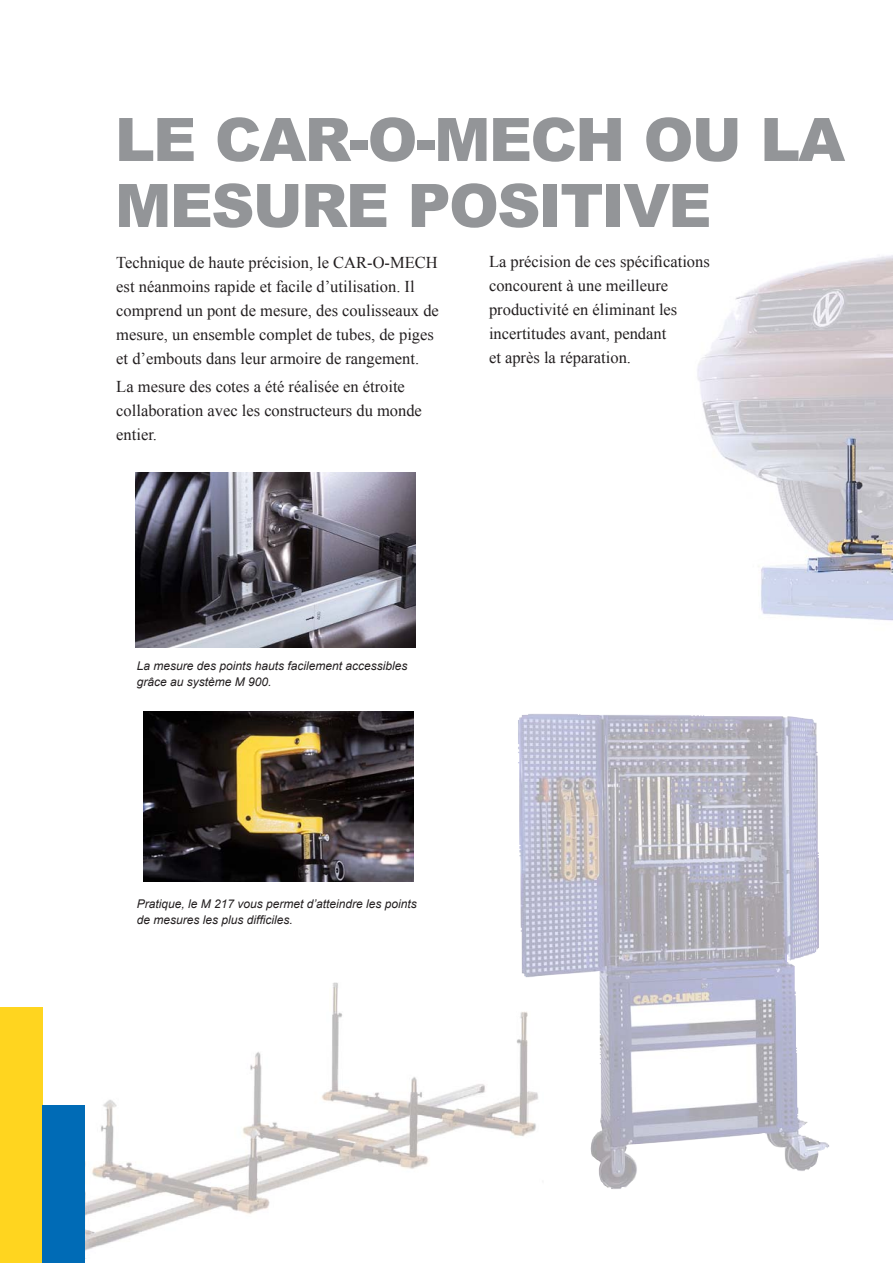
<style>
.page{position:relative;width:893px;height:1263px;background:#fff}
.page>*{position:absolute;margin:0;border:0;box-sizing:border-box;transform-origin:0 0}
.t1{font:900 60px/66px "Arial";letter-spacing:-.03em;color:#939598}
.t2{font:16.5px/24px "Times New Roman";color:#231f20}
.t3{font:italic 12px/16.5px "Arial";color:#231f20}
</style>
<div class="page">
<img style="left:0;top:982px;width:518px;height:277px">
<div style="left:0;top:1008px;width:43px;height:255px;background:#ffd51f"></div>
<div style="left:43px;top:1106px;width:42px;height:157px;background:#006bb6"></div>
<img style="left:135px;top:472px;width:281px;height:176px">
<img style="left:697px;top:255px;width:196px;height:366px">
<img style="left:518px;top:714px;width:311px;height:475px">
<img style="left:143px;top:711px;width:271px;height:170px">
<h1 class="t1" style="left:115px;top:104px;width:732px">LE CAR-O-MECH OU LA<br>MESURE POSITIVE</h1>
<p class="t2" style="left:116px;top:250px;width:324px">Technique de haute précision, le CAR-O-MECH est néanmoins rapide et facile d’utilisation. Il comprend un pont de mesure, des coulisseaux de mesure, un ensemble complet de tubes, de piges et d’embouts dans leur armoire de rangement.</p>
<p class="t2" style="left:116px;top:375px;width:307px">La mesure des cotes a été réalisée en étroite collaboration avec les constructeurs du monde entier.</p>
<p class="t2" style="left:489px;top:249px;width:222px">La précision de ces spécifications concourent à une meilleure productivité en éliminant les incertitudes avant, pendant<br>et après la réparation.</p>
<p class="t3" style="left:137px;top:657px;width:272px">La mesure des points hauts facilement accessibles grâce au système M 900.</p>
<p class="t3" style="left:137px;top:895px;width:282px">Pratique, le M 217 vous permet d’atteindre les points de mesures les plus difficiles.</p>
</div>
